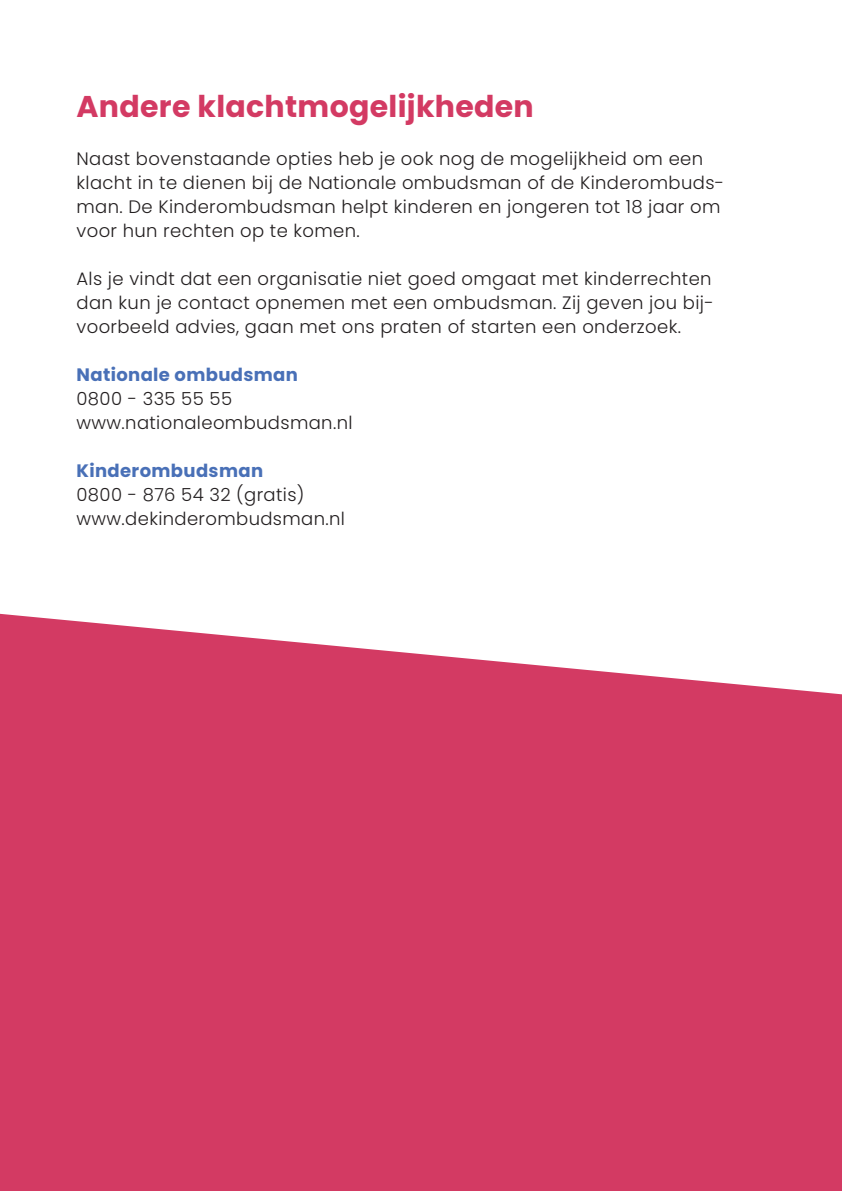
<style>
.page{position:relative;width:842px;height:1191px;background:#d33a63}
.page>*{position:absolute;margin:0;border:0;box-sizing:border-box;transform-origin:0 0}
.t1{font:700 30px "Poppins";letter-spacing:.01em;color:#d33a63}
.t2{font:300 18px/24px "Poppins";letter-spacing:.02em;color:#231f20}
.t3{font:700 18px "Poppins";letter-spacing:.02em;color:#4970b7}
</style>
<div class="page">
<div style="left:0;top:0;width:842px;height:695px;background:#fff"></div>
<p class="t1" style="left:77px;top:89px;width:459px">Andere klachtmogelijkheden</p>
<p class="t2" style="left:77px;top:146px;width:649px">Naast bovenstaande opties heb je ook nog de mogelijkheid om een klacht in te dienen bij de Nationale ombudsman of de Kinderombuds&shy;man. De Kinderombudsman helpt kinderen en jongeren tot 18 jaar om voor hun rechten op te komen.</p>
<p class="t2" style="left:77px;top:266px;width:639px;text-align:justify">Als je vindt dat een organisatie niet goed omgaat met kinderrechten dan kun je contact opnemen met een ombudsman. Zij geven jou bij&shy;voorbeeld advies, gaan met ons praten of starten een onderzoek.</p>
<p class="t3" style="left:77px;top:364px;width:223px">Nationale ombudsman</p>
<p class="t2" style="left:77px;top:386px;width:157px">0800 - 335 55 55</p>
<p class="t2" style="left:77px;top:410px;width:277px">www.nationaleombudsman.nl</p>
<p class="t3" style="left:77px;top:460px;width:188px">Kinderombudsman</p>
<p class="t2" style="left:77px;top:482px;width:229px">0800 - 876 54 32 (gratis)</p>
<p class="t2" style="left:77px;top:506px;width:270px">www.dekinderombudsman.nl</p>
</div>
